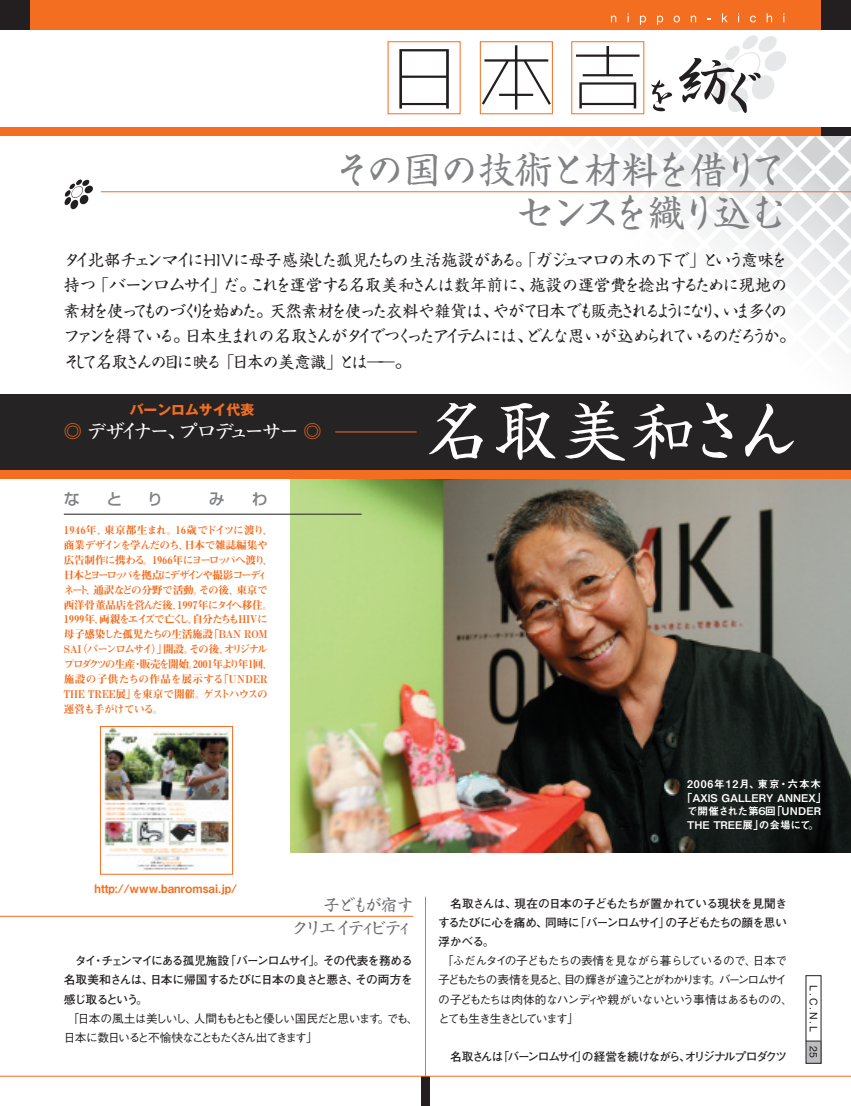
<style>
.page{position:relative;width:851px;height:1106px;background:#fff}
.page>*{position:absolute;margin:0;border:0;box-sizing:border-box;transform-origin:0 0}
.t1{font:63.75px "Shinsei Kai Pro CBSK1";letter-spacing:.07em;color:#fff}
.t2{font:37.2px/42.5px "Shinsei Kai Pro CBSK1";letter-spacing:-.07em;color:#808285;text-align:right}
.t3{font:18px "Shinsei Kai Pro CBSK1";letter-spacing:-.06em;color:#fff}
.t4{font:15.9px/25.5px "Shinsei Kai Pro CBSK1";letter-spacing:-.095em;color:#231f20}
.t5{font:15.9px/23.4px "Shinsei Kai Pro CBSK1";letter-spacing:-.14em;color:#6c6d70;text-align:right}
.t6{font:500 15.9px "Shin Go Pro";color:#808285}
.t7{font:700 13.8px "Gothic MB101 Pro";color:#f36e21}
.t8{font:500 11.7px/19.2px "Gothic BBB Pro";letter-spacing:-.11em;color:#231f20}
.t9{font:700 11.7px/19.2px "Futo Go B101 Pro";letter-spacing:-.065em;color:#231f20;text-align:justify}
.t10{font:700 11.7px "Futo Go B101 Pro";letter-spacing:-.115em;color:#231f20}
.t11{font:11.7px "Midashi Go Pro MB31";color:#f36e21}
.t12{font:10.65px/14.9px "Midashi Min Pro MA31";letter-spacing:-.045em;color:#f36e21}
.t13{font:10.65px/13.8px "Midashi Go Pro MB31";color:#fff;text-align:center}
.t14{font:10.5px "Helvetica";color:#231f20}
.s1{color:#f36e21}
</style>
<div class="page">
<svg style="left:821px;top:285px;width:18px;height:47px"></svg>
<svg style="left:802px;top:285px;width:19px;height:35px"></svg>
<svg style="left:482px;top:136px;width:368px;height:149px"></svg>
<div style="left:30px;top:0;width:791px;height:30px;background:#f36e21"></div>
<div style="left:821px;top:0;width:29px;height:30px;background:#231f20"></div>
<div style="left:0;top:0;width:30px;height:30px;background:#231f20"></div>
<div style="left:805px;top:1041px;width:16px;height:22px;background:#bcbdc0"></div>
<svg style="left:805px;top:1040px;width:15px;height:1px"></svg>
<img style="left:291px;top:478px;width:559px;height:374px">
<div style="left:0;top:128px;width:821px;height:8px;background:#f36e21"></div>
<div style="left:821px;top:128px;width:29px;height:8px;background:#231f20"></div>
<img style="left:104px;top:728px;width:125px;height:142px">
<div style="left:100px;top:726px;width:133px;height:148px;border:1px solid #f36e21"></div>
<div style="left:480px;top:41px;width:72px;height:73px;border:1px solid #f36e21"></div>
<svg style="left:399px;top:49px;width:50px;height:60px"></svg>
<svg style="left:482px;top:45px;width:68px;height:65px"></svg>
<svg style="left:576px;top:46px;width:63px;height:62px"></svg>
<svg style="left:651px;top:80px;width:21px;height:31px"></svg>
<svg style="left:679px;top:35px;width:107px;height:78px"></svg>
<hr style="left:64px;top:514px;width:297px;height:1px;background:#231f20">
<svg style="left:611px;top:16px;width:5px;height:6px"></svg>
<svg style="left:639px;top:16px;width:7px;height:9px"></svg>
<svg style="left:657px;top:16px;width:6px;height:9px"></svg>
<svg style="left:673px;top:16px;width:6px;height:6px"></svg>
<svg style="left:690px;top:16px;width:6px;height:6px"></svg>
<svg style="left:721px;top:13px;width:6px;height:9px"></svg>
<svg style="left:750px;top:16px;width:5px;height:6px"></svg>
<svg style="left:766px;top:13px;width:6px;height:9px"></svg>
<hr style="left:101px;top:191px;width:749px;height:1px;background:#f36e21">
<svg style="left:64px;top:179px;width:29px;height:30px"></svg>
<div style="left:0;top:394px;width:850px;height:81px;background:#262324"></div>
<div style="left:0;top:470px;width:850px;height:8px;background:#f36e21"></div>
<hr style="left:335px;top:431px;width:81px;height:1px;background:#f36e21">
<hr style="left:0;top:915px;width:413px;height:1px;background:#f36e21">
<div style="left:421px;top:1076px;width:8px;height:30px;background:#231f20"></div>
<hr style="left:0;top:1075px;width:850px;height:1px;background:#f36e21">
<hr style="left:425px;top:896px;width:1px;height:180px;background:#f36e21">
<h2 class="t2" style="left:334px;top:145px;width:454px">その国の技術と材料を借りてセンスを織り込む</h2>
<p class="t4" style="left:64px;top:245px;width:732px">タイ北部チェンマイにHIVに母子感染した孤児たちの生活施設がある。「ガジュマロの木の下で」という意味を持つ「バーンロムサイ」だ。これを運営する名取美和さんは数年前に、施設の運営費を捻出するために現地の素材を使ってものづくりを始めた。天然素材を使った衣料や雑貨は、やがて日本でも販売されるようになり、いま多くのファンを得ている。日本生まれの名取さんがタイでつくったアイテムには、どんな思いが込められているのだろうか。そして名取さんの目に映る「日本の美意識」とは――。</p>
<p class="t7" style="left:130px;top:399px;width:126px">バーンロムサイ代表</p>
<h3 class="t3" style="left:64px;top:417px;width:259px"><span class="s1">◎</span> デザイナー、プロデューサー <span class="s1">◎</span></h3>
<h3 class="t6" style="left:64px;top:486px;width:17px">な</h3>
<h3 class="t6" style="left:106px;top:486px;width:17px">と</h3>
<h3 class="t6" style="left:147px;top:486px;width:17px">り</h3>
<h3 class="t6" style="left:209px;top:486px;width:17px">み</h3>
<h3 class="t6" style="left:252px;top:486px;width:17px">わ</h3>
<p class="t12" style="left:64px;top:521px;width:211px">1946年、東京都生まれ。16歳でドイツに渡り、商業デザインを学んだのち、日本で雑誌編集や広告制作に携わる。1966年にヨーロッパへ渡り、日本とヨーロッパを拠点にデザインや撮影コーディネート、通訳などの分野で活動。その後、東京で西洋骨董品店を営んだ後、1997年にタイへ移住。<br>1999年、両親をエイズで亡くし、自分たちもHIVに母子感染した孤児たちの生活施設「BAN ROM<br>SAI（バーンロムサイ）」開設。その後、オリジナルプロダクツの生産・販売を開始。2001年より年1回、施設の子供たちの作品を展示する「UNDER<br>THE TREE展」を東京で開催。ゲストハウスの運営も手がけている。</p>
<h1 class="t1" style="left:426px;top:381px;width:375px">名取美和さん</h1>
<p class="t11" style="left:94px;top:879px;width:144px">http://www.banromsai.jp/</p>
<h3 class="t5" style="left:292px;top:891px;width:123px">子どもが宿す<br>クリエイティビティ</h3>
<p class="t9" style="left:64px;top:949px;width:350px;text-indent:11px">タイ・チェンマイにある孤児施設「バーンロムサイ」。その代表を務める名取美和さんは、日本に帰国するたびに日本の良さと悪さ、その両方を感じ取るという。</p>
<p class="t8" style="left:64px;top:1007px;width:356px;text-indent:4px">「日本の風土は美しいし、人間ももともと優しい国民だと思います。でも、日本に数日いると不愉快なこともたくさん出てきます」</p>
<p class="t13" style="left:681px;top:775px;width:146px">2006年12月、東京・六本木「AXIS GALLERY ANNEX」で開催された第６回「UNDER<br>THE TREE展」の会場にて。</p>
<p class="t9" style="left:438px;top:892px;width:350px;text-indent:12px">名取さんは、現在の日本の子どもたちが置かれている現状を見聞きするたびに心を痛め、同時に「バーンロムサイ」の子どもたちの顔を思い浮かべる。</p>
<p class="t8" style="left:438px;top:949px;width:356px;text-indent:4px">「ふだんタイの子どもたちの表情を見ながら暮らしているので、日本で子どもたちの表情を見ると、目の輝きが違うことがわかります。バーンロムサイの子どもたちは肉体的なハンディや親がいないという事情はあるものの、とても生き生きとしています」</p>
<p class="t10" style="left:450px;top:1047px;width:338px">名取さんは「バーンロムサイ」の経営を続けながら、オリジナルプロダクツ</p>
<p class="t14" style="left:817px;top:985px;width:48px;rotate:90deg">L.C.N.L</p>
<p class="t14" style="left:817px;top:1046px;width:13px;rotate:90deg">25</p>
</div>
